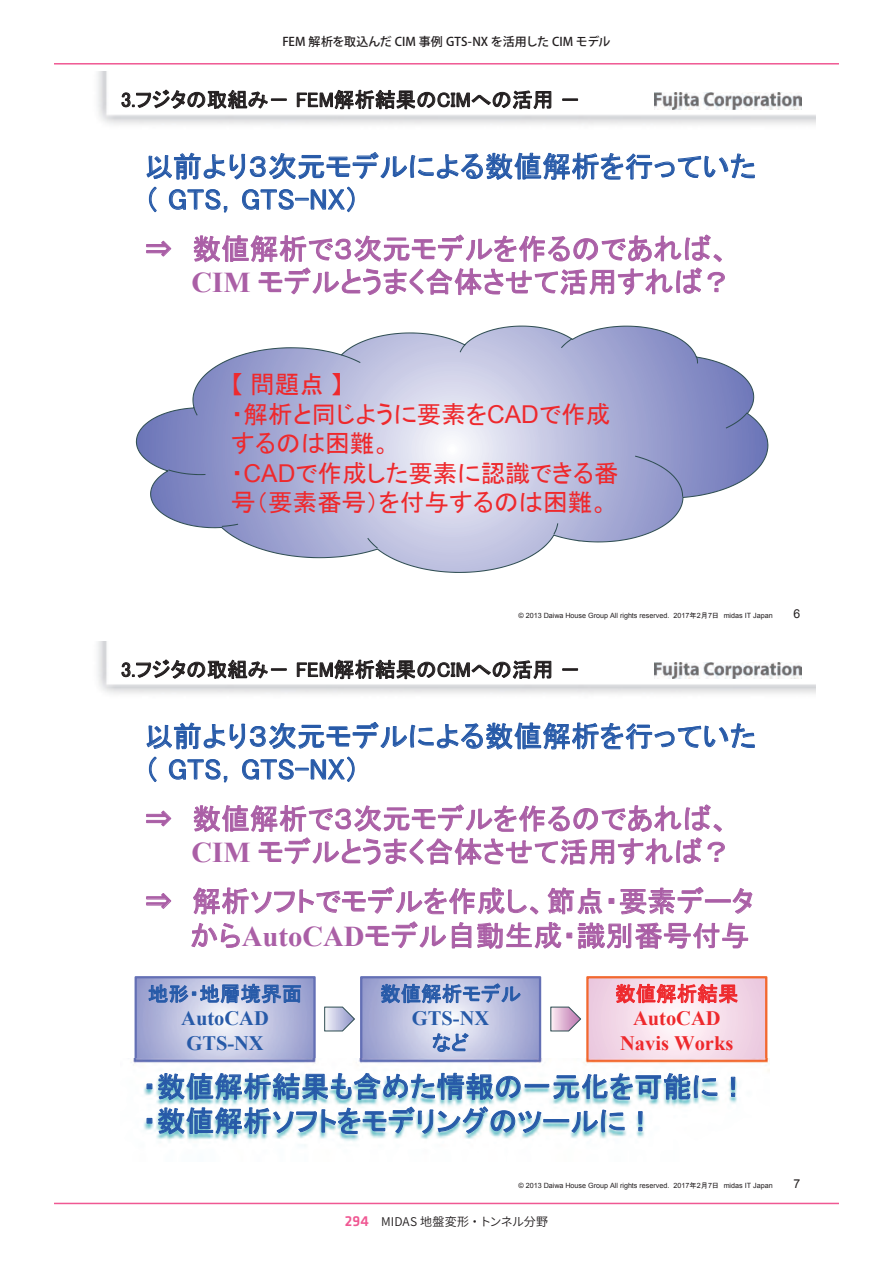
<style>
.page{position:relative;width:893px;height:1263px;background:#fff}
.page>*{position:absolute;margin:0;border:0;box-sizing:border-box;transform-origin:0 0}
.t1{font:28.65px/32.8px "MS P Gothic";letter-spacing:.005em;color:#aa5fa6;text-align:right}
.t2{font:28.65px/32.8px "MS P Gothic";letter-spacing:.005em;color:#275aa8}
.t3{font:24.6px/29.5px "MS P Gothic";color:#ee292d}
.t4{font:20.55px "MS P Gothic";letter-spacing:.005em;color:#231f20}
.t5{font:700 20.55px/24.6px "Times New Roman";color:#275aa8}
.t6{font:20.55px "MS P Gothic";letter-spacing:.005em;color:#275aa8}
.t7{font:700 20.55px/24.6px "Times New Roman";color:#ee292d;text-align:center}
.t8{font:20.55px "MS P Gothic";letter-spacing:.005em;color:#ee292d}
.t9{font:12.3px "Arial";color:#231f20}
.t10{font:500 12px "Koz Go Pro";color:#231f20}
.t11{font:12px "Source Han Sans JP";letter-spacing:.01em;color:#231f20}
.t12{font:7.2px "Arial";color:#231f20}
.s1{font-family:"Times New Roman";font-weight:700}
.s2{font-family:"Arial"}
.s3{font-family:"MS P Gothic"}
.s4{font-family:"Klavika";font-weight:500;font-size:15px;color:#f05893}
</style>
<div class="page">
<hr style="left:54px;top:63px;width:785px;height:2px;background:#f05893">
<hr style="left:54px;top:1203px;width:785px;height:1px;background:#f05893">
<img style="left:97px;top:72px;width:718px;height:53px">
<img style="left:655px;top:92px;width:147px;height:17px">
<svg style="left:122px;top:90px;width:165px;height:20px"></svg>
<svg style="left:297px;top:90px;width:254px;height:19px"></svg>
<svg style="left:562px;top:99px;width:16px;height:2px"></svg>
<svg style="left:146px;top:152px;width:609px;height:28px"></svg>
<svg style="left:149px;top:186px;width:8px;height:27px"></svg>
<svg style="left:169px;top:189px;width:58px;height:24px"></svg>
<svg style="left:242px;top:186px;width:113px;height:27px"></svg>
<svg style="left:146px;top:240px;width:26px;height:17px"></svg>
<svg style="left:193px;top:234px;width:532px;height:61px"></svg>
<svg style="left:136px;top:326px;width:632px;height:247px"></svg>
<svg style="left:168px;top:338px;width:579px;height:210px;background:#b8bbdc"></svg>
<img style="left:97px;top:642px;width:718px;height:52px">
<img style="left:655px;top:662px;width:147px;height:17px">
<svg style="left:122px;top:659px;width:165px;height:21px"></svg>
<svg style="left:297px;top:659px;width:254px;height:20px"></svg>
<svg style="left:562px;top:668px;width:16px;height:2px"></svg>
<svg style="left:146px;top:722px;width:609px;height:28px"></svg>
<svg style="left:149px;top:756px;width:8px;height:26px"></svg>
<svg style="left:169px;top:759px;width:58px;height:23px"></svg>
<svg style="left:242px;top:756px;width:113px;height:26px"></svg>
<svg style="left:146px;top:810px;width:26px;height:17px"></svg>
<svg style="left:193px;top:804px;width:532px;height:61px"></svg>
<svg style="left:135px;top:887px;width:632px;height:171px"></svg>
<img style="left:133px;top:1058px;width:637px;height:88px">
<svg style="left:147px;top:1084px;width:5px;height:5px"></svg>
<svg style="left:158px;top:1072px;width:363px;height:28px"></svg>
<div style="left:525px;top:1084px;width:24px;height:3px;border:1px solid #275aa8"></div>
<svg style="left:553px;top:1073px;width:164px;height:27px"></svg>
<svg style="left:731px;top:1077px;width:4px;height:20px"></svg>
<svg style="left:147px;top:1118px;width:5px;height:5px"></svg>
<svg style="left:158px;top:1106px;width:383px;height:29px"></svg>
<div style="left:543px;top:1119px;width:26px;height:3px;border:1px solid #275aa8"></div>
<svg style="left:571px;top:1109px;width:54px;height:24px"></svg>
<svg style="left:638px;top:1111px;width:5px;height:20px"></svg>
<p class="t10" style="left:282px;top:34px;width:330px">FEM 解析を取込んだ CIM 事例 GTS-NX を活用した CIM モデル</p>
<p class="t4" style="left:121px;top:89px;width:461px">3.フジタの取組み－ FEM解析結果のCIMへの活用－</p>
<p class="t2" style="left:144px;top:150px;width:613px">以前より３次元モデルによる数値解析を行っていた（ GTS，GTS-NX）</p>
<p class="t1" style="left:144px;top:232px;width:588px">⇒ 数値解析で３次元モデルを作るのであれば、<br><span class="s1">CIM</span> モデルとうまく合体させて活用すれば？</p>
<p class="t3" style="left:231px;top:369px;width:389px">【問題点】<br>・解析と同じように要素を<span class="s2">CAD</span>で作成するのは困難。<br>・<span class="s2">CAD</span>で作成した要素に認識できる番号（要素番号）を付与するのは困難。</p>
<p class="t12" style="left:518px;top:611px;width:256px">© 2013 Daiwa House Group All rights reserved. 2017<span class="s3">年</span>2<span class="s3">月</span>7<span class="s3">日</span> midas IT Japan</p>
<p class="t9" style="left:793px;top:605px;width:8px">6</p>
<p class="t4" style="left:121px;top:659px;width:461px">3.フジタの取組み－ FEM解析結果のCIMへの活用－</p>
<p class="t2" style="left:144px;top:720px;width:613px">以前より３次元モデルによる数値解析を行っていた（ GTS，GTS-NX）</p>
<p class="t1" style="left:144px;top:802px;width:588px">⇒ 数値解析で３次元モデルを作るのであれば、<br><span class="s1">CIM</span> モデルとうまく合体させて活用すれば？</p>
<p class="t1" style="left:144px;top:884px;width:611px;line-height:34.5px">⇒ 解析ソフトでモデルを作成し、節点・要素データから<span class="s1">AutoCAD</span>モデル自動生成・識別番号付与</p>
<p class="t6" style="left:148px;top:983px;width:156px">地形・地層境界面</p>
<p class="t5" style="left:181px;top:1005px;width:89px">AutoCAD<br>GTS-NX</p>
<p class="t6" style="left:380px;top:983px;width:142px">数値解析モデル</p>
<p class="t5" style="left:412px;top:1005px;width:79px">GTS-NX</p>
<p class="t6" style="left:432px;top:1032px;width:38px">など</p>
<p class="t8" style="left:615px;top:983px;width:125px">数値解析結果</p>
<p class="t7" style="left:620px;top:1005px;width:115px">AutoCAD<br>Navis Works</p>
<p class="t2" style="left:142px;top:1069px;width:607px;line-height:34.5px">・数値解析結果も含めた情報の一元化を可能に！・数値解析ソフトをモデリングのツールに！</p>
<p class="t12" style="left:518px;top:1180px;width:256px">© 2013 Daiwa House Group All rights reserved. 2017<span class="s3">年</span>2<span class="s3">月</span>7<span class="s3">日</span> midas IT Japan</p>
<p class="t9" style="left:793px;top:1175px;width:8px">7</p>
<p class="t11" style="left:345px;top:1214px;width:205px"><span class="s4">294</span> MIDAS 地盤変形・トンネル分野</p>
</div>
